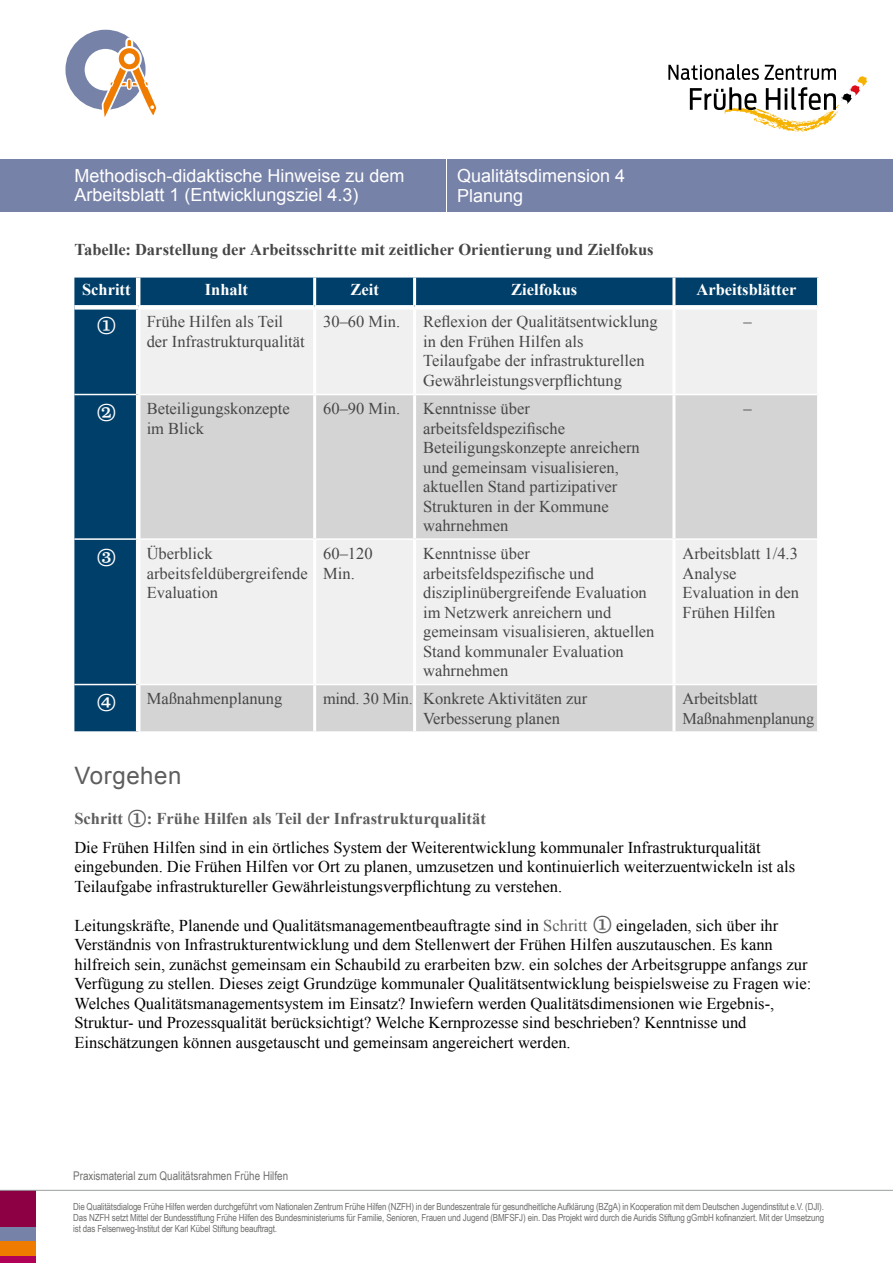
<style>
.page{position:relative;width:893px;height:1263px;background:#fff}
.page>*{position:absolute;margin:0;border:0;box-sizing:border-box;transform-origin:0 0}
.Normal_wrd_1{font:28.2px "Abril Text Lt";color:#fff}
.Heading_2{font:24px "Arial";letter-spacing:.025em;color:#5e5e5e}
.t1{font:18px/19.5px "Arial";color:#fff}
.Normal_wrd_1-2{font:16.5px/19.5px "Times New Roman";color:#000}
.Tabelleninhalt-FT{font:16.5px/19.5px "Times New Roman";color:#464646}
.t2{font:700 16.5px "Times New Roman";color:#464646}
.Heading_3{font:700 16.5px "Times New Roman";letter-spacing:.005em;color:#5e5e5e}
.Tabellenkopf-Ü{font:700 16.5px "Times New Roman";color:#fff}
.Tabelleninhalt-FT-2{font:16.35px/19.5px "Times New Roman";letter-spacing:-.01em;color:#464646}
.t3{font:12px "Arial Narrow";color:#6f6f6e}
.t4{font:9.75px/11.2px "Arial Narrow";letter-spacing:-.015em;color:#6f6f6e;text-align:justify}
.s1{font-family:"Abril Text Lt";font-weight:400;font-size:28.2px}
.s2{color:#5e5e5e}
.s3{font-family:"Abril Text Lt";font-size:28.2px;color:#5e5e5e}
</style>
<div class="page">
<div style="left:0;top:1255px;width:35px;height:8px;background:#b10057"></div>
<div style="left:0;top:1191px;width:35px;height:36px;background:#8d0044"></div>
<div style="left:0;top:1227px;width:35px;height:14px;background:#7782a8"></div>
<div style="left:0;top:1241px;width:35px;height:14px;background:#ef7c00"></div>
<div style="left:0;top:159px;width:893px;height:53px;background:#7782a8"></div>
<hr style="left:446px;top:147px;width:1px;height:74px;background:#fff">
<hr style="left:0;top:1190px;width:893px;height:1px;background:#9c9d9d">
<div style="left:65px;top:30px;width:81px;height:80px;border:19px solid #7682a7;border-radius:50%"></div>
<svg style="left:101px;top:36px;width:56px;height:81px"></svg>
<div style="left:124px;top:53px;width:11px;height:11px;background:#fff;border-radius:50%"></div>
<svg style="left:668px;top:64px;width:199px;height:68px"></svg>
<div style="left:74px;top:278px;width:743px;height:453px;background:#003f69"></div>
<div style="left:140px;top:310px;width:677px;height:84px;background:#f0f0f0"></div>
<svg style="left:140px;top:395px;width:677px;height:336px;fill:#d4d4d4"></svg>
<hr style="left:313px;top:278px;width:3px;height:27px;background:#fff">
<hr style="left:413px;top:278px;width:3px;height:27px;background:#fff">
<hr style="left:672px;top:278px;width:3px;height:27px;background:#fff">
<hr style="left:313px;top:310px;width:3px;height:84px;background:#fff">
<hr style="left:413px;top:310px;width:3px;height:84px;background:#fff">
<hr style="left:672px;top:310px;width:3px;height:84px;background:#fff">
<hr style="left:313px;top:395px;width:3px;height:143px;background:#fff">
<hr style="left:413px;top:395px;width:3px;height:143px;background:#fff">
<hr style="left:672px;top:395px;width:3px;height:143px;background:#fff">
<hr style="left:313px;top:540px;width:3px;height:144px;background:#fff">
<hr style="left:413px;top:540px;width:3px;height:144px;background:#fff">
<hr style="left:672px;top:540px;width:3px;height:144px;background:#fff">
<hr style="left:313px;top:685px;width:3px;height:46px;background:#fff">
<hr style="left:413px;top:685px;width:3px;height:46px;background:#fff">
<hr style="left:672px;top:685px;width:3px;height:46px;background:#fff">
<div style="left:138px;top:305px;width:177px;height:5px;background:#fff"></div>
<div style="left:315px;top:305px;width:100px;height:5px;background:#fff"></div>
<div style="left:415px;top:305px;width:259px;height:5px;background:#fff"></div>
<div style="left:674px;top:305px;width:143px;height:5px;background:#fff"></div>
<hr style="left:74px;top:684px;width:62px;height:1px;background:#fff">
<div style="left:74px;top:305px;width:64px;height:5px;background:#fff"></div>
<hr style="left:74px;top:538px;width:62px;height:2px;background:#fff">
<hr style="left:74px;top:394px;width:62px;height:1px;background:#fff">
<hr style="left:140px;top:394px;width:175px;height:1px;background:#fff">
<hr style="left:315px;top:394px;width:100px;height:1px;background:#fff">
<hr style="left:415px;top:394px;width:259px;height:1px;background:#fff">
<hr style="left:674px;top:394px;width:143px;height:1px;background:#fff">
<hr style="left:140px;top:538px;width:175px;height:2px;background:#fff">
<hr style="left:315px;top:538px;width:100px;height:2px;background:#fff">
<hr style="left:415px;top:538px;width:259px;height:2px;background:#fff">
<hr style="left:674px;top:538px;width:143px;height:2px;background:#fff">
<hr style="left:140px;top:684px;width:175px;height:1px;background:#fff">
<hr style="left:315px;top:684px;width:100px;height:1px;background:#fff">
<hr style="left:415px;top:684px;width:259px;height:1px;background:#fff">
<hr style="left:674px;top:684px;width:143px;height:1px;background:#fff">
<hr style="left:136px;top:310px;width:4px;height:84px;background:#fff">
<hr style="left:136px;top:394px;width:4px;height:145px;background:#fff">
<hr style="left:136px;top:539px;width:4px;height:145px;background:#fff">
<hr style="left:136px;top:684px;width:4px;height:47px;background:#fff">
<hr style="left:136px;top:278px;width:4px;height:27px;background:#fff">
<p class="t1" style="left:74px;top:166px;width:332px">Methodisch-didaktische Hinweise zu dem<br>Arbeitsblatt 1 (Entwicklungsziel 4.3)</p>
<p class="t2" style="left:74px;top:238px;width:581px">Tabelle: Darstellung der Arbeitsschritte mit zeitlicher Orientierung und Zielfokus</p>
<p class="Tabellenkopf-Ü" style="left:82px;top:278px;width:50px">Schritt</p>
<p class="Tabellenkopf-Ü" style="left:205px;top:278px;width:45px">Inhalt</p>
<p class="Tabellenkopf-Ü" style="left:350px;top:278px;width:30px">Zeit</p>
<p class="Tabellenkopf-Ü" style="left:511px;top:278px;width:68px">Zielfokus</p>
<p class="Tabellenkopf-Ü" style="left:696px;top:278px;width:101px">Arbeitsblätter</p>
<p class="Normal_wrd_1" style="left:95px;top:304px;width:24px">1</p>
<p class="Tabelleninhalt-FT" style="left:147px;top:312px;width:160px">Frühe Hilfen als Teil der Infrastrukturqualität</p>
<p class="Tabelleninhalt-FT" style="left:323px;top:312px;width:79px">30–60 Min.</p>
<p class="Tabelleninhalt-FT" style="left:423px;top:312px;width:236px">Reflexion der Qualitätsentwicklung in den Frühen Hilfen als Teilaufgabe der infrastrukturellen Gewährleistungsverpflichtung</p>
<p class="Tabelleninhalt-FT" style="left:743px;top:312px;width:10px">–</p>
<p class="Normal_wrd_1" style="left:95px;top:391px;width:24px">2</p>
<p class="Tabelleninhalt-FT" style="left:147px;top:399px;width:144px">Beteiligungskonzepte im Blick</p>
<p class="Tabelleninhalt-FT" style="left:323px;top:399px;width:79px">60–90 Min.</p>
<p class="Tabelleninhalt-FT" style="left:423px;top:399px;width:218px">Kenntnisse über arbeitsfeldspezifische<br>Beteiligungskonzepte anreichern und gemeinsam visualisieren, aktuellen Stand partizipativer<br>Strukturen in der Kommune wahrnehmen</p>
<p class="Tabelleninhalt-FT" style="left:743px;top:399px;width:10px">–</p>
<p class="Normal_wrd_1" style="left:95px;top:536px;width:24px">3</p>
<p class="Tabelleninhalt-FT" style="left:147px;top:543px;width:162px">Überblick arbeitsfeldübergreifende<br>Evaluation</p>
<p class="Tabelleninhalt-FT" style="left:323px;top:543px;width:51px">60–120<br>Min.</p>
<p class="Tabelleninhalt-FT" style="left:423px;top:543px;width:233px">Kenntnisse über arbeitsfeldspezifische und disziplinübergreifende Evaluation im Netzwerk anreichern und gemeinsam visualisieren, aktuellen<br>Stand kommunaler Evaluation wahrnehmen</p>
<p class="Tabelleninhalt-FT" style="left:682px;top:543px;width:118px">Arbeitsblatt 1/4.3<br>Analyse<br>Evaluation in den<br>Frühen Hilfen</p>
<p class="Normal_wrd_1" style="left:95px;top:681px;width:24px">4</p>
<p class="Tabelleninhalt-FT" style="left:147px;top:689px;width:137px">Maßnahmenplanung</p>
<p class="Tabelleninhalt-FT-2" style="left:323px;top:689px;width:91px">mind. 30 Min.</p>
<p class="Tabelleninhalt-FT" style="left:423px;top:689px;width:166px">Konkrete Aktivitäten zur<br>Verbesserung planen</p>
<p class="Tabelleninhalt-FT-2" style="left:682px;top:689px;width:133px">Arbeitsblatt<br>Maßnahmenplanung</p>
<h2 class="Heading_2" style="left:74px;top:759px;width:109px">Vorgehen</h2>
<h3 class="Heading_3" style="left:74px;top:807px;width:413px">Schritt <span class="s1">1</span>: Frühe Hilfen als Teil der Infrastrukturqualität</h3>
<p class="Normal_wrd_1-2" style="left:74px;top:837px;width:722px">Die Frühen Hilfen sind in ein örtliches System der Weiterentwicklung kommunaler Infrastrukturqualität eingebunden. Die Frühen Hilfen vor Ort zu planen, umzusetzen und kontinuierlich weiterzuentwickeln ist als<br>Teilaufgabe infrastruktureller Gewährleistungsverpflichtung zu verstehen.</p>
<p class="Normal_wrd_1-2" style="left:74px;top:915px;width:738px">Leitungskräfte, Planende und Qualitätsmanagementbeauftragte sind in <span class="s2">Schritt</span> <span class="s3">1</span> eingeladen, sich über ihr Verständnis von Infrastrukturentwicklung und dem Stellenwert der Frühen Hilfen auszutauschen. Es kann hilfreich sein, zunächst gemeinsam ein Schaubild zu erarbeiten bzw. ein solches der Arbeitsgruppe anfangs zur Verfügung zu stellen. Dieses zeigt Grundzüge kommunaler Qualitätsentwicklung beispielsweise zu Fragen wie:<br>Welches Qualitätsmanagementsystem im Einsatz? Inwiefern werden Qualitätsdimensionen wie Ergebnis-, Struktur- und Prozessqualität berücksichtigt? Welche Kernprozesse sind beschrieben? Kenntnisse und Einschätzungen können ausgetauscht und gemeinsam angereichert werden.</p>
<p class="t1" style="left:457px;top:166px;width:170px">Qualitätsdimension 4<br>Planung</p>
<p class="t3" style="left:73px;top:1166px;width:216px">Praxismaterial zum Qualitätsrahmen Frühe Hilfen</p>
<p class="t4" style="left:73px;top:1200px;width:752px">Die Qualitätsdialoge Frühe Hilfen werden durchgeführt vom Nationalen Zentrum Frühe Hilfen (NZFH) in der Bundeszentrale für gesundheitliche Aufklärung (BZgA) in Kooperation mit dem Deutschen Jugendinstitut e.V. (DJI).<br>Das NZFH setzt Mittel der Bundesstiftung Frühe Hilfen des Bundesministeriums für Familie, Senioren, Frauen und Jugend (BMFSFJ) ein. Das Projekt wird durch die Auridis Stiftung gGmbH kofinanziert. Mit der Umsetzung ist das Felsenweg-Institut der Karl Kübel Stiftung beauftragt.</p>
</div>
